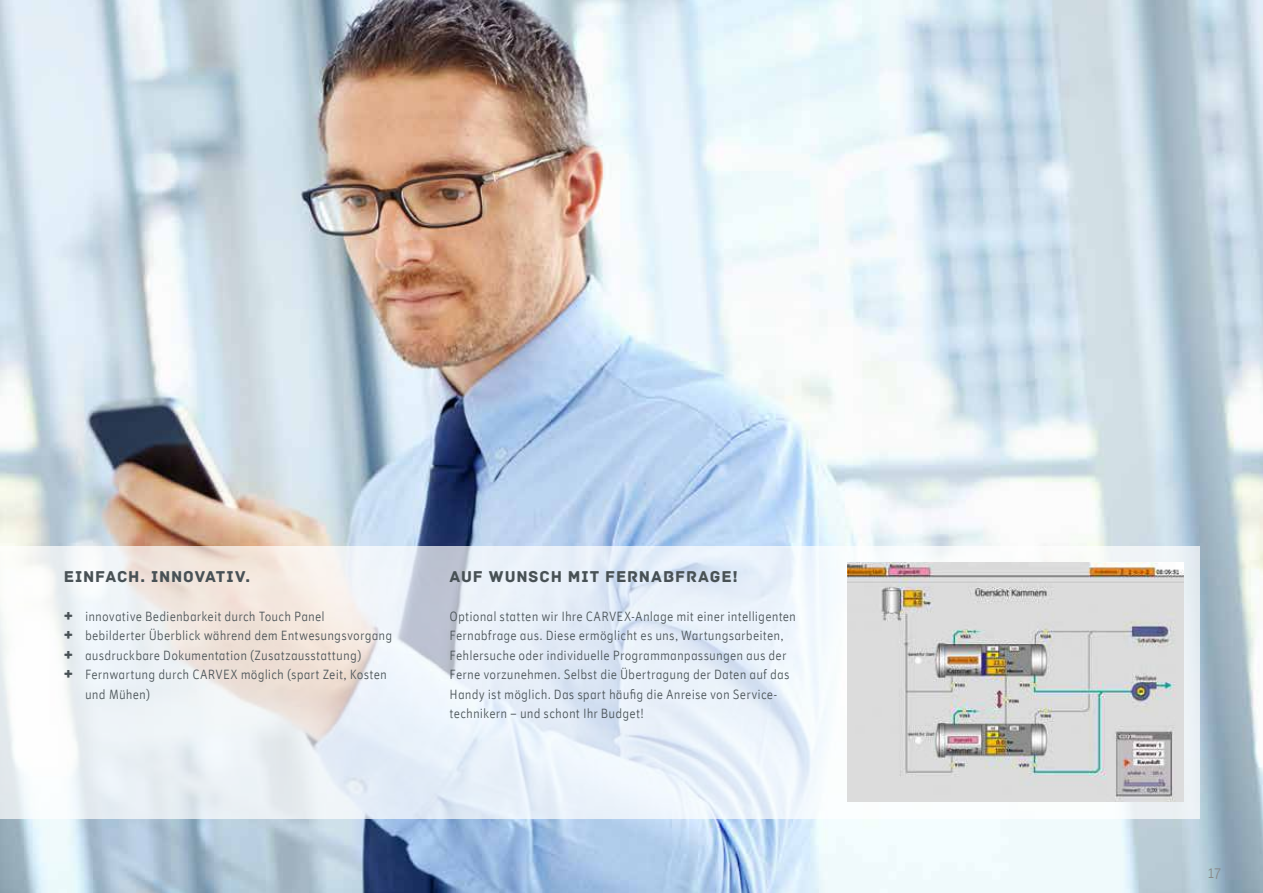
<style>
.page{position:relative;width:1263px;height:893px;background:#fff}
.page>*{position:absolute;margin:0;border:0;box-sizing:border-box;transform-origin:0 0}
.t1{font:16.5px "Archive";letter-spacing:.05em;color:#485155}
.t2{font:15px "Unit Light Alternate";color:#878786}
.t3{font:13.5px/19.5px "Unit Light Alternate";letter-spacing:.005em;color:#485155}
.s1{font-family:"Archive";font-size:16.5px}
</style>
<div class="page">
<img style="left:0;top:0;width:1263px;height:893px">
<svg style="left:1px;top:546px;width:1198px;height:272px;fill:#ecf1f8"></svg>
<img style="left:848px;top:562px;width:335px;height:240px">
<hr style="left:0;top:546px;width:1px;height:272px;background:#fff">
<p class="t1" style="left:64px;top:567px;width:188px">EINFACH. INNOVATIV.</p>
<p class="t3" style="left:64px;top:606px;width:262px"><span class="s1">+</span> innovative Bedienbarkeit durch Touch Panel</p>
<p class="t3" style="left:64px;top:626px;width:330px"><span class="s1">+</span> bebilderter Überblick während dem Entwesungsvorgang</p>
<p class="t3" style="left:64px;top:645px;width:299px"><span class="s1">+</span> ausdruckbare Dokumentation (Zusatzausstattung)</p>
<p class="t3" style="left:64px;top:665px;width:325px"><span class="s1">+</span> Fernwartung durch CARVEX möglich (spart Zeit, Kosten</p>
<p class="t3" style="left:85px;top:684px;width:67px">und Mühen)</p>
<p class="t1" style="left:450px;top:567px;width:290px">AUF WUNSCH MIT FERNABFRAGE!</p>
<p class="t3" style="left:450px;top:606px;width:348px">Optional statten wir Ihre CARVEX-Anlage mit einer intelligenten Fernabfrage aus. Diese ermöglicht es uns, Wartungsarbeiten, Fehlersuche oder individuelle Programmanpassungen aus der Ferne vorzunehmen. Selbst die Übertragung der Daten auf das Handy ist möglich. Das spart häufig die Anreise von Service&shy;technikern – und schont Ihr Budget!</p>
<p class="t2" style="left:1208px;top:864px;width:15px">17</p>
</div>
